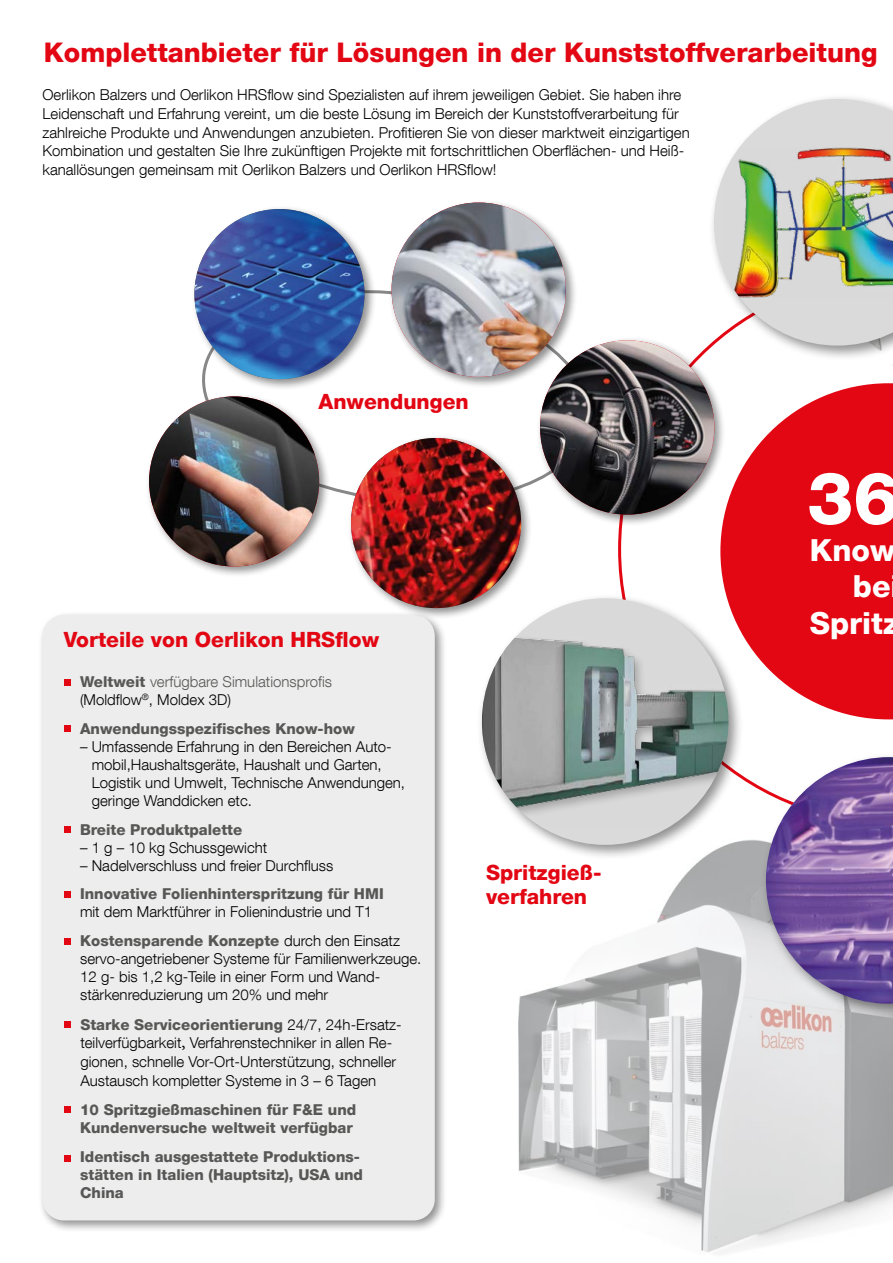
<style>
.page{position:relative;width:893px;height:1263px;background:#fff}
.page>*{position:absolute;margin:0;border:0;box-sizing:border-box;transform-origin:0 0}
.t1{font:800 72.9px "Helvetica Neue LT Com";color:#fff}
.t2{font:800 30.3px/36.5px "Helvetica Neue LT Com";color:#fff;text-align:right}
.t3{font:800 27px "Helvetica Neue LT Com";color:#e30613}
.t4{font:800 21px/24px "Helvetica Neue LT Com";color:#e30613}
.t5{font:300 15px/18.8px "Helvetica Neue LT Com";color:#000}
.t6{font:800 15px/18px "Helvetica Neue LT Com";color:#575756}
.t7{font:300 15px/18px "Helvetica Neue LT Com";color:#575756}
.s1{font-weight:800}
.s2{color:#000}
.s3{color:#ededed}
.s4{font-weight:800;color:#575756}
.s5{font-family:"Minion Pro";font-weight:400;font-size:18px}
</style>
<div class="page">
<div style="left:38px;top:610px;width:410px;height:623px;background:#000;opacity:.44"></div>
<div style="left:43px;top:615px;width:392px;height:605px;background:#ededed;border-radius:21px"></div>
<img style="left:518px;top:840px;width:375px;height:413px">
<div style="left:537px;top:337px;width:189px;height:190px;background:#000;opacity:.44"></div>
<img style="left:540px;top:340px;width:174px;height:175px;border-radius:87px">
<svg style="left:720px;top:383px;width:173px;height:336px;fill:#e30613"></svg>
<div style="left:761px;top:752px;width:132px;height:267px;background:#000;opacity:.44"></div>
<img style="left:766px;top:757px;width:127px;height:246px">
<div style="left:477px;top:593px;width:268px;height:268px;background:#000;opacity:.44"></div>
<div style="left:482px;top:598px;width:246px;height:247px;background:#dadada;border-radius:50%"></div>
<img style="left:482px;top:598px;width:246px;height:230px">
<div style="left:388px;top:199px;width:190px;height:190px;background:#000;opacity:.44"></div>
<img style="left:392px;top:202px;width:174px;height:175px;border-radius:87px">
<div style="left:191px;top:206px;width:185px;height:185px;background:#000;opacity:.44"></div>
<img style="left:194px;top:209px;width:170px;height:170px;border-radius:85px">
<div style="left:146px;top:393px;width:185px;height:185px;background:#000;opacity:.44"></div>
<img style="left:149px;top:396px;width:170px;height:170px;border-radius:85px">
<div style="left:348px;top:435px;width:185px;height:185px;background:#000;opacity:.44"></div>
<img style="left:351px;top:438px;width:170px;height:170px;border-radius:85px">
<div style="left:709px;top:94px;width:184px;height:268px;background:#000;opacity:.44"></div>
<svg style="left:714px;top:99px;width:179px;height:247px"></svg>
<img style="left:723px;top:146px;width:170px;height:152px">
<div style="left:64px;top:679px;width:7px;height:6px;background:#e30613"></div>
<div style="left:64px;top:725px;width:7px;height:7px;background:#e30613"></div>
<div style="left:64px;top:826px;width:7px;height:7px;background:#e30613"></div>
<div style="left:64px;top:891px;width:7px;height:7px;background:#e30613"></div>
<div style="left:64px;top:938px;width:7px;height:7px;background:#e30613"></div>
<div style="left:64px;top:1021px;width:7px;height:7px;background:#e30613"></div>
<div style="left:64px;top:1106px;width:7px;height:7px;background:#e30613"></div>
<div style="left:64px;top:1155px;width:7px;height:6px;background:#e30613"></div>
<h3 class="t3" style="left:44px;top:36px;width:835px">Komplettanbieter für Lösungen in der Kunststoffverarbeitung</h3>
<p class="t5" style="left:43px;top:85px;width:649px">Oerlikon Balzers und Oerlikon HRSflow sind Spezialisten auf ihrem jeweiligen Gebiet. Sie haben ihre Leidenschaft und Erfahrung vereint, um die beste Lösung im Bereich der Kunststoffverarbeitung für zahlreiche Produkte und Anwendungen anzubieten. Profitieren Sie von dieser marktweit einzigartigen Kombination und gestalten Sie Ihre zukünftigen Projekte mit fortschrittlichen Oberflächen- und Heiß&shy;kanallösungen gemeinsam mit Oerlikon Balzers und Oerlikon HRSflow!</p>
<h3 class="t4" style="left:319px;top:389px;width:152px">Anwendungen</h3>
<h3 class="t4" style="left:64px;top:628px;width:317px">Vorteile von Oerlikon HRSflow</h3>
<p class="t7" style="left:80px;top:672px;width:253px"><span class="s1">Weltweit</span> verfügbare Simulationsprofis <span class="s2">(Moldflow</span><sup>®</sup><span class="s2">, Moldex 3D)</span></p>
<p class="t6" style="left:80px;top:719px;width:276px">Anwendungsspezifisches Know-how</p>
<p class="t5" style="left:80px;top:737px;width:313px">– Umfassende Erfahrung in den Bereichen Auto-</p>
<p class="t5" style="left:80px;top:755px;width:303px"><span class="s3">–</span> mobil,Haushaltsgeräte, Haushalt und Garten,</p>
<p class="t5" style="left:80px;top:773px;width:327px"><span class="s3">–</span> Logistik und Umwelt, Technische Anwendungen,</p>
<p class="t5" style="left:80px;top:786px;width:174px;line-height:28.8px"><span class="s3">–</span> geringe Wanddicken etc.<br><span class="s4">Breite Produktpalette</span></p>
<p class="t5" style="left:80px;top:837px;width:189px">– 1 g – 10 kg Schussgewicht</p>
<p class="t5" style="left:80px;top:855px;width:255px">– Nadelverschluss und freier Durchfluss</p>
<p class="t6" style="left:80px;top:885px;width:305px">Innovative Folienhinterspritzung für HMI</p>
<p class="t5" style="left:80px;top:897px;width:321px;line-height:28.8px">mit dem Marktführer in Folienindustrie und T1<br><span class="s4">Kostensparende Konzepte</span> durch den Einsatz</p>
<p class="t5" style="left:80px;top:949px;width:343px;line-height:18px">servo-angetriebener Systeme für Familienwerkzeuge.<br>12 g- bis 1,2 kg-Teile in einer Form und Wand&shy;stärkenreduzierung um 20% und mehr</p>
<p class="t5" style="left:80px;top:1015px;width:323px"><span class="s4">Starke Serviceorientierung</span> 24/7, 24h-Ersatz&shy;teilverfügbarkeit<span class="s5">,</span> Verfahrenstechniker in allen Re&shy;gionen, schnelle Vor-Ort-Unterstützung, schneller Austausch kompletter Systeme in 3 – 6 Tagen</p>
<p class="t6" style="left:80px;top:1100px;width:278px">10 Spritzgießmaschinen für F&amp;E und<br>Kundenversuche weltweit verfügbar</p>
<p class="t6" style="left:80px;top:1147px;width:284px">Identisch ausgestattete Produktions&shy;stätten in Italien (Hauptsitz), USA und<br>China</p>
<h3 class="t4" style="left:486px;top:861px;width:117px">Spritzgieß&shy;verfahren</h3>
<h1 class="t1" style="left:807px;top:455px;width:93px">36</h1>
<h2 class="t2" style="left:810px;top:532px;width:91px">Know be<br>Spritz</h2>
</div>
